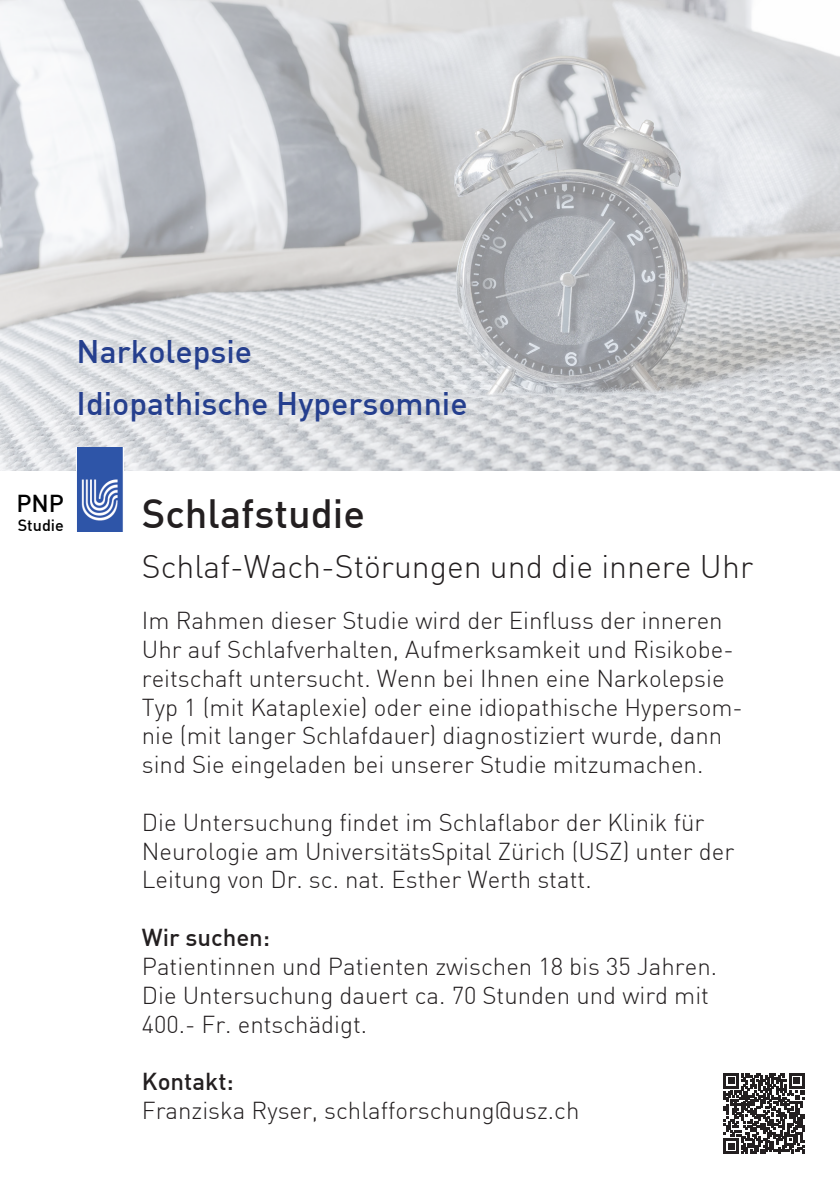
<style>
.page{position:relative;width:840px;height:1191px;background:#fff}
.page>*{position:absolute;margin:0;border:0;box-sizing:border-box;transform-origin:0 0}
.t1{font:500 40px "DIN";color:#231f20}
.t2{font:300 32px "DIN";color:#231f20}
.t3{font:500 32px/52px "DIN";color:#253f8e}
.t4{font:300 24px/28.8px "DIN";color:#231f20}
.t5{font:500 24px "DIN";color:#231f20}
.t6{font:500 24px "DIN";color:#000}
.t7{font:500 16px "DIN";color:#000}
</style>
<div class="page">
<img style="left:0;top:0;width:839px;height:471px">
<img style="left:77px;top:447px;width:46px;height:84px">
<svg style="left:723px;top:1073px;width:81px;height:80px"></svg>
<h2 class="t3" style="left:77px;top:329px;width:392px">Narkolepsie<br>Idiopathische Hypersomnie</h2>
<p class="t6" style="left:16px;top:494px;width:49px">PNP</p>
<p class="t7" style="left:18px;top:519px;width:48px">Studie</p>
<h1 class="t1" style="left:142px;top:499px;width:225px">Schlafstudie</h1>
<h2 class="t2" style="left:142px;top:554px;width:612px">Schlaf-Wach-Störungen und die innere Uhr</h2>
<p class="t4" style="left:142px;top:609px;width:602px">Im Rahmen dieser Studie wird der Einfluss der inneren Uhr auf Schlafverhalten, Aufmerksamkeit und Risikobe&shy;reitschaft untersucht. Wenn bei Ihnen eine Narkolepsie Typ 1 (mit Kataplexie) oder eine idiopathische Hypersom&shy;nie (mit langer Schlafdauer) diagnostiziert wurde, dann sind Sie eingeladen bei unserer Studie mitzumachen.</p>
<p class="t4" style="left:142px;top:810px;width:593px">Die Untersuchung findet im Schlaflabor der Klinik für<br>Neurologie am UniversitätsSpital Zürich (USZ) unter der<br>Leitung von Dr. sc. nat. Esther Werth statt.</p>
<p class="t5" style="left:142px;top:929px;width:130px">Wir suchen:</p>
<p class="t4" style="left:142px;top:954px;width:576px">Patientinnen und Patienten zwischen 18 bis 35 Jahren.<br>Die Untersuchung dauert ca. 70 Stunden und wird mit<br>400.- Fr. entschädigt.</p>
<p class="t5" style="left:142px;top:1073px;width:93px">Kontakt:</p>
<p class="t4" style="left:142px;top:1098px;width:439px">Franziska Ryser, schlafforschung@usz.ch</p>
</div>
